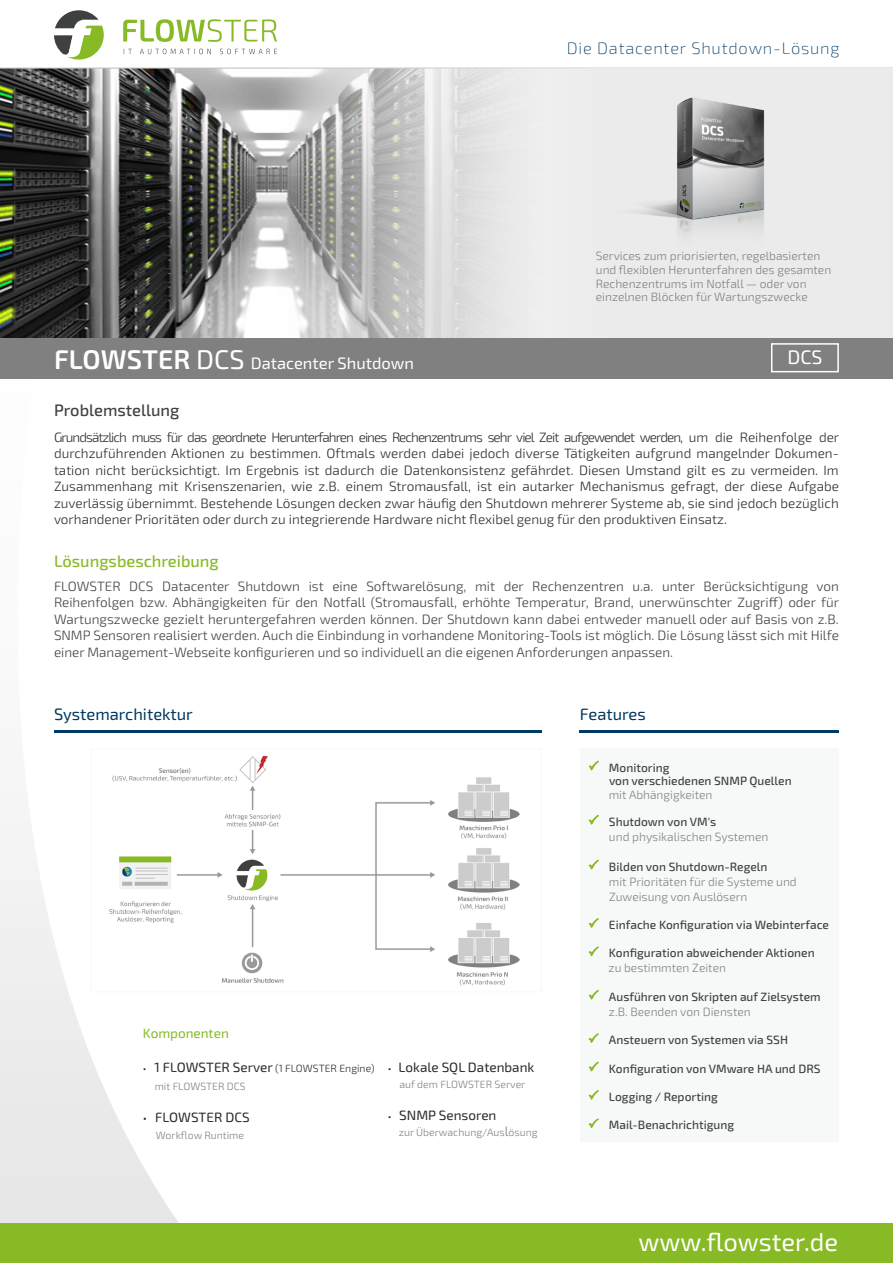
<style>
.page{position:relative;width:893px;height:1263px;background:#fff}
.page>*{position:absolute;margin:0;border:0;box-sizing:border-box;transform-origin:0 0}
.t1{font:25.5px "Exo 2.0";color:#fff}
.t2{font:19.5px "Exo 2.0";color:#fff}
.t3{font:16.5px "Exo 2.0";color:#fff}
.t4{font:200 16.5px "Exo 2.0";letter-spacing:.05em;color:#003961}
.t5{font:16.5px "Exo 2.0";color:#003961}
.t6{font:500 16.5px "Exo 2.0";color:#87ba25}
.t7{font:500 16.5px "Exo 2.0";color:#3f4140}
.t8{font:300 13.5px/16.5px "Exo 2.0";color:#292a2a;text-align:justify}
.t9{font:300 13.5px/16.5px "Exo 2.0";color:#3f4140;text-align:justify}
.t10{font:13.5px "Exo 2.0";color:#292a2a}
.t11{font:13.5px "Exo 2.0";color:#87ba25}
.t12{font:300 12px/13.8px "Exo 2.0";color:#808080}
.t13{font:500 12px/13.5px "Exo 2.0";color:#3f4140}
.t14{font:300 10.5px "Exo 2.0";color:#808080}
.t15{font:300 10.5px/18px "Exo 2.0";color:#292a2a}
.s1{font-weight:600;font-size:27px}
.s2{font-size:27px}
.s3{font-weight:400}
.s4{font-weight:400;font-size:13.5px}
.s5{color:#808080}
.s6{font-size:12px}
.s7{font-size:10.5px}
.s8{font-size:13.5px}
</style>
<div class="page">
<svg style="left:0;top:48px;width:215px;height:1176px"></svg>
<svg style="left:54px;top:10px;width:50px;height:50px"></svg>
<svg style="left:124px;top:49px;width:153px;height:5px"></svg>
<svg style="left:123px;top:19px;width:154px;height:23px"></svg>
<img style="left:0;top:69px;width:277px;height:269px">
<hr style="left:0;top:68px;width:893px;height:1px;background:#bfbebe">
<svg style="left:277px;top:68px;width:616px;height:270px;fill:#ecebec"></svg>
<div style="left:0;top:338px;width:893px;height:41px;background:#808080"></div>
<div style="left:0;top:1224px;width:893px;height:39px;background:#87ba25"></div>
<div style="left:771px;top:343px;width:68px;height:29px;border:2px solid #fff"></div>
<div style="left:580px;top:748px;width:259px;height:394px;background:#f7f8f8"></div>
<hr style="left:54px;top:730px;width:488px;height:2px;background:#003961">
<hr style="left:580px;top:730px;width:259px;height:2px;background:#003961">
<img style="left:109px;top:756px;width:410px;height:229px">
<img style="left:611px;top:98px;width:154px;height:155px">
<svg style="left:588px;top:760px;width:11px;height:11px"></svg>
<svg style="left:588px;top:814px;width:11px;height:11px"></svg>
<svg style="left:588px;top:859px;width:11px;height:11px"></svg>
<svg style="left:588px;top:918px;width:11px;height:10px"></svg>
<svg style="left:588px;top:946px;width:11px;height:11px"></svg>
<svg style="left:588px;top:989px;width:11px;height:11px"></svg>
<svg style="left:588px;top:1033px;width:11px;height:10px"></svg>
<svg style="left:588px;top:1061px;width:11px;height:11px"></svg>
<svg style="left:588px;top:1090px;width:11px;height:10px"></svg>
<svg style="left:588px;top:1118px;width:11px;height:11px"></svg>
<p class="t4" style="left:567px;top:39px;width:274px">Die Datacenter Shutdown-Lösung</p>
<p class="t3" style="left:54px;top:353px;width:362px"><span class="s1">FLOWSTER</span> <span class="s2">DCS</span> Datacenter Shutdown</p>
<p class="t7" style="left:54px;top:401px;width:127px">Problemstellung</p>
<p class="t12" style="left:596px;top:249px;width:237px">Services zum priorisierten, regelbasierten und flexiblen Herunterfahren des gesamten Rechenzentrums im Notfall — oder von einzelnen Blöcken für Wartungszwecke</p>
<h2 class="t2" style="left:787px;top:346px;width:37px">DCS</h2>
<p class="t8" style="left:54px;top:429px;width:787px">Grundsätzlich muss für das geordnete Herunterfahren eines Rechenzentrums sehr viel Zeit aufgewendet werden, um die Reihenfolge der durchzuführenden Aktionen zu bestimmen. Oftmals werden dabei jedoch diverse Tätigkeiten aufgrund mangelnder Dokumen&shy;tation nicht berücksichtigt. Im Ergebnis ist dadurch die Datenkonsistenz gefährdet. Diesen Umstand gilt es zu vermeiden. Im Zusammenhang mit Krisenszenarien, wie z.B. einem Stromausfall, ist ein autarker Mechanismus gefragt, der diese Aufgabe zuverlässig übernimmt. Bestehende Lösungen decken zwar häufig den Shutdown mehrerer Systeme ab, sie sind jedoch bezüglich vorhandener Prioritäten oder durch zu integrierende Hardware nicht flexibel genug für den produktiven Einsatz.</p>
<p class="t6" style="left:54px;top:551px;width:166px">Lösungsbeschreibung</p>
<p class="t9" style="left:54px;top:578px;width:787px">FLOWSTER DCS Datacenter Shutdown ist eine Softwarelösung, mit der Rechenzentren u.a. unter Berücksichtigung von Reihenfolgen bzw. Abhängigkeiten für den Notfall (Stromausfall, erhöhte Temperatur, Brand, unerwünschter Zugriff) oder für Wartungszwecke gezielt heruntergefahren werden können. Der Shutdown kann dabei entweder manuell oder auf Basis von z.B.<br>SNMP Sensoren realisiert werden. Auch die Einbindung in vorhandene Monitoring-Tools ist möglich. Die Lösung lässt sich mit Hilfe einer Management-Webseite konfigurieren und so individuell an die eigenen Anforderungen anpassen.</p>
<p class="t5" style="left:54px;top:705px;width:140px">Systemarchitektur</p>
<p class="t5" style="left:580px;top:705px;width:67px">Features</p>
<p class="t11" style="left:143px;top:1025px;width:87px">Komponenten</p>
<p class="t15" style="left:155px;top:1059px;width:221px;text-indent:-12px"><span class="s3">•</span> <span class="s4">1 FLOWSTER Server</span> (1 FLOWSTER Engine) <span class="s5">mit FLOWSTER DCS</span></p>
<p class="t10" style="left:143px;top:1109px;width:108px"><span class="s6">•</span> FLOWSTER DCS</p>
<p class="t14" style="left:156px;top:1129px;width:90px">Workflow Runtime</p>
<p class="t10" style="left:388px;top:1059px;width:148px"><span class="s7">•</span> Lokale SQL Datenbank</p>
<p class="t14" style="left:399px;top:1078px;width:127px">auf dem FLOWSTER Server</p>
<p class="t10" style="left:388px;top:1107px;width:110px"><span class="s7">•</span> SNMP Sensoren</p>
<p class="t14" style="left:399px;top:1126px;width:140px">zur Überwachung/Aus<span class="s8">l</span>ösung</p>
<p class="t13" style="left:609px;top:761px;width:184px">Monitoring<br>von verschiedenen SNMP Quellen</p>
<p class="t12" style="left:609px;top:788px;width:105px">mit Abhängigkeiten</p>
<p class="t13" style="left:609px;top:815px;width:109px">Shutdown von VM's</p>
<p class="t12" style="left:609px;top:830px;width:161px">und physikalischen Systemen</p>
<p class="t13" style="left:609px;top:860px;width:160px">Bilden von Shutdown-Regeln</p>
<p class="t12" style="left:609px;top:874px;width:189px;line-height:15px">mit Prioritäten für die Systeme und<br>Zuweisung von Auslösern</p>
<p class="t13" style="left:609px;top:918px;width:221px">Einfache Konfiguration via Webinterface</p>
<p class="t13" style="left:609px;top:946px;width:207px">Konfiguration abweichender Aktionen</p>
<p class="t12" style="left:609px;top:961px;width:119px">zu bestimmten Zeiten</p>
<p class="t13" style="left:609px;top:990px;width:213px">Ausführen von Skripten auf Zielsystem</p>
<p class="t12" style="left:609px;top:1005px;width:143px">z.B. Beenden von Diensten</p>
<p class="t13" style="left:609px;top:1033px;width:181px">Ansteuern von Systemen via SSH</p>
<p class="t13" style="left:609px;top:1062px;width:213px">Konfiguration von VMware HA und DRS</p>
<p class="t13" style="left:609px;top:1090px;width:110px">Logging / Reporting</p>
<p class="t13" style="left:609px;top:1118px;width:127px">Mail-Benachrichtigung</p>
<h1 class="t1" style="left:638px;top:1227px;width:201px">www.flowster.de</h1>
</div>
